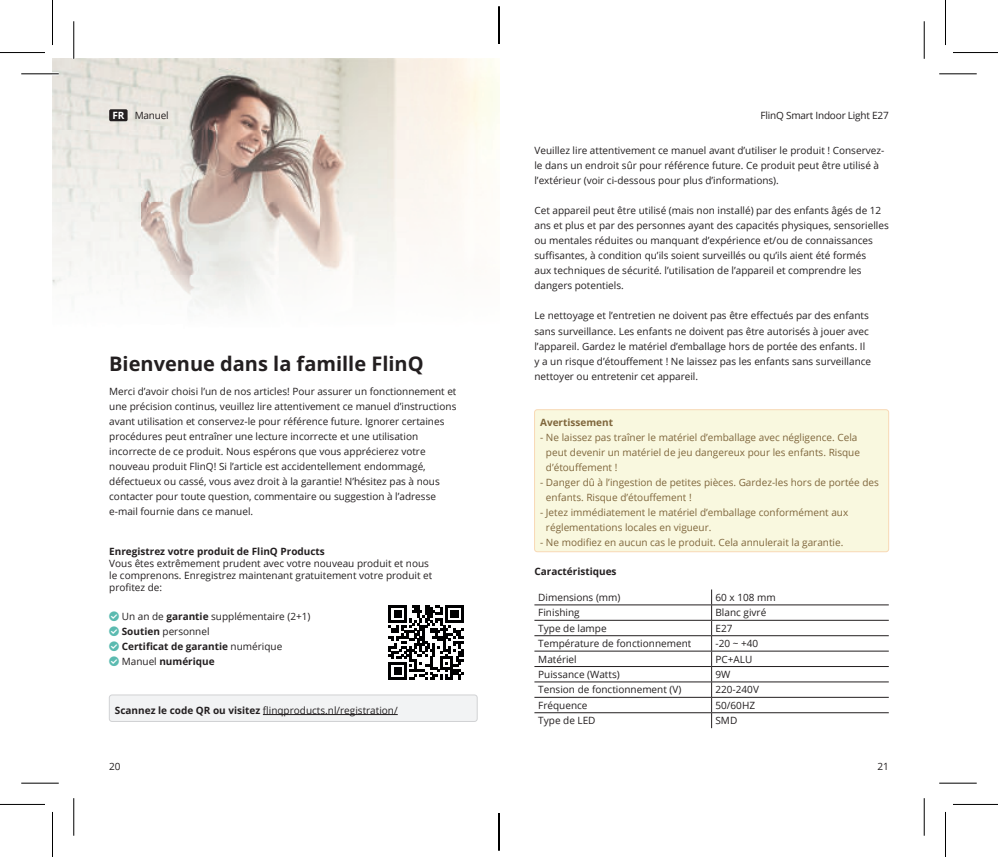
<style>
.page{position:relative;width:998px;height:857px;background:#fff}
.page>*{position:absolute;margin:0;border:0;box-sizing:border-box;transform-origin:0 0}
.t1{font:700 20px "Open Sans";color:#231f20}
.t2{font:10px/15px "Open Sans";color:#231f20}
.t3{font:10px/15px "Open Sans";color:#7f663c}
.t4{font:700 10px "Open Sans";color:#231f20}
.t5{font:10px "Open Sans";letter-spacing:-.02em;color:#231f20}
.t6{font:700 10px "Open Sans";color:#7f663c}
.s1{font-weight:700;color:#fff}
.s2{font-weight:700}
</style>
<div class="page">
<img style="left:52px;top:58px;width:447px;height:248px">
<div style="left:109px;top:694px;width:368px;height:27px;background:#f2f3f4;border-radius:3px"></div>
<hr style="left:263px;top:713px;width:135px;height:1px;background:#231f20">
<div style="left:109px;top:694px;width:368px;height:27px;border:1px solid #d1d2d4;border-radius:3px"></div>
<svg style="left:389px;top:605px;width:75px;height:74px"></svg>
<div style="left:109px;top:109px;width:19px;height:12px;background:#231f20;border-radius:2px"></div>
<hr style="left:534px;top:604px;width:178px;height:1px;background:#231f20">
<hr style="left:712px;top:604px;width:177px;height:1px;background:#231f20">
<hr style="left:534px;top:619px;width:178px;height:1px;background:#231f20">
<hr style="left:712px;top:619px;width:177px;height:1px;background:#231f20">
<hr style="left:534px;top:635px;width:178px;height:1px;background:#231f20">
<hr style="left:712px;top:635px;width:177px;height:1px;background:#231f20">
<hr style="left:534px;top:650px;width:178px;height:1px;background:#231f20">
<hr style="left:712px;top:650px;width:177px;height:1px;background:#231f20">
<hr style="left:534px;top:665px;width:178px;height:1px;background:#231f20">
<hr style="left:712px;top:665px;width:177px;height:1px;background:#231f20">
<hr style="left:534px;top:681px;width:178px;height:1px;background:#231f20">
<hr style="left:712px;top:681px;width:177px;height:1px;background:#231f20">
<hr style="left:534px;top:696px;width:178px;height:1px;background:#231f20">
<hr style="left:712px;top:696px;width:177px;height:1px;background:#231f20">
<hr style="left:534px;top:712px;width:178px;height:1px;background:#231f20">
<hr style="left:712px;top:712px;width:177px;height:1px;background:#231f20">
<svg style="left:711px;top:589px;width:1px;height:138px"></svg>
<div style="left:535px;top:409px;width:354px;height:142px;background:#f9f8df;border-radius:3px"></div>
<div style="left:534px;top:409px;width:355px;height:142px;border:1px solid #f8d9b5;border-radius:3px"></div>
<hr style="left:21px;top:72px;width:38px;height:3px;background:#fff">
<hr style="left:72px;top:21px;width:3px;height:38px;background:#fff">
<hr style="left:21px;top:73px;width:38px;height:1px;background:#000">
<hr style="left:939px;top:73px;width:38px;height:1px;background:#000">
<hr style="left:21px;top:782px;width:38px;height:1px;background:#000">
<hr style="left:939px;top:782px;width:38px;height:1px;background:#000">
<hr style="left:73px;top:21px;width:1px;height:38px;background:#000">
<hr style="left:73px;top:797px;width:1px;height:38px;background:#000">
<hr style="left:924px;top:21px;width:1px;height:38px;background:#000">
<hr style="left:924px;top:797px;width:1px;height:38px;background:#000">
<hr style="left:0;top:52px;width:45px;height:1px;background:#000">
<hr style="left:953px;top:52px;width:45px;height:1px;background:#000">
<hr style="left:0;top:803px;width:45px;height:1px;background:#000">
<hr style="left:953px;top:803px;width:45px;height:1px;background:#000">
<hr style="left:52px;top:0;width:1px;height:45px;background:#000">
<hr style="left:52px;top:811px;width:1px;height:45px;background:#000">
<hr style="left:945px;top:0;width:1px;height:45px;background:#000">
<hr style="left:945px;top:811px;width:1px;height:45px;background:#000">
<svg style="left:498px;top:16px;width:1px;height:28px"></svg>
<svg style="left:498px;top:813px;width:1px;height:28px"></svg>
<hr style="left:499px;top:6px;width:1px;height:38px;background:#000">
<hr style="left:499px;top:812px;width:1px;height:38px;background:#000">
<p class="t2" style="left:112px;top:109px;width:58px"><span class="s1">FR</span> Manuel</p>
<p class="t5" style="left:761px;top:111px;width:130px">FlinQ Smart Indoor Light E27</p>
<p class="t2" style="left:534px;top:143px;width:351px">Veuillez lire attentivement ce manuel avant d’utiliser le produit ! Conservez&shy;le dans un endroit sûr pour référence future. Ce produit peut être utilisé à l’extérieur (voir ci-dessous pour plus d’informations).</p>
<p class="t2" style="left:534px;top:204px;width:356px">Cet appareil peut être utilisé (mais non installé) par des enfants âgés de 12 ans et plus et par des personnes ayant des capacités physiques, sensorielles ou mentales réduites ou manquant d’expérience et/ou de connaissances suffisantes, à condition qu’ils soient surveillés ou qu’ils aient été formés<br>aux techniques de sécurité. l’utilisation de l’appareil et comprendre les dangers potentiels.</p>
<p class="t2" style="left:534px;top:308px;width:338px">Le nettoyage et l’entretien ne doivent pas être effectués par des enfants sans surveillance. Les enfants ne doivent pas être autorisés à jouer avec l’appareil. Gardez le matériel d’emballage hors de portée des enfants. Il y a un risque d’étouffement ! Ne laissez pas les enfants sans surveillance nettoyer ou entretenir cet appareil.</p>
<h1 class="t1" style="left:109px;top:355px;width:316px">Bienvenue dans la famille FlinQ</h1>
<p class="t2" style="left:109px;top:384px;width:349px">Merci d’avoir choisi l’un de nos articles! Pour assurer un fonctionnement et une précision continus, veuillez lire attentivement ce manuel d’instructions avant utilisation et conservez-le pour référence future. Ignorer certaines procédures peut entraîner une lecture incorrecte et une utilisation incorrecte de ce produit. Nous espérons que vous apprécierez votre nouveau produit FlinQ! Si l’article est accidentellement endommagé, défectueux ou cassé, vous avez droit à la garantie! N’hésitez pas à nous contacter pour toute question, commentaire ou suggestion à l’adresse e-mail fournie dans ce manuel.</p>
<p class="t4" style="left:109px;top:547px;width:217px">Enregistrez votre produit de FlinQ Products</p>
<p class="t2" style="left:109px;top:558px;width:325px;line-height:12px">Vous êtes extrêmement prudent avec votre nouveau produit et nous le comprenons. Enregistrez maintenant gratuitement votre produit et profitez de:</p>
<p class="t2" style="left:122px;top:609px;width:190px">Un an de <span class="s2">garantie</span> supplémentaire (2+1)<br><span class="s2">Soutien</span> personnel<br><span class="s2">Certificat de garantie</span> numérique<br>Manuel <span class="s2">numérique</span></p>
<p class="t2" style="left:115px;top:702px;width:284px"><span class="s2">Scannez le code QR ou visitez</span> flinqproducts.nl/registration/</p>
<p class="t6" style="left:540px;top:418px;width:74px">Avertissement</p>
<p class="t3" style="left:546px;top:429px;width:316px;text-indent:-6px">- Ne laissez pas traîner le matériel d’emballage avec négligence. Cela peut devenir un matériel de jeu dangereux pour les enfants. Risque d’étouffement !</p>
<p class="t3" style="left:546px;top:474px;width:334px;text-indent:-6px">- Danger dû à l’ingestion de petites pièces. Gardez-les hors de portée des enfants. Risque d’étouffement !</p>
<p class="t3" style="left:546px;top:504px;width:304px;text-indent:-6px">- Jetez immédiatement le matériel d’emballage conformément aux réglementations locales en vigueur.</p>
<p class="t3" style="left:540px;top:534px;width:305px">- Ne modifiez en aucun cas le produit. Cela annulerait la garantie.</p>
<p class="t4" style="left:534px;top:564px;width:84px">Caractéristiques</p>
<p class="t2" style="left:538px;top:590px;width:84px">Dimensions (mm)</p>
<p class="t2" style="left:715px;top:590px;width:62px">60 x 108 mm</p>
<p class="t2" style="left:538px;top:606px;width:43px">Finishing</p>
<p class="t2" style="left:715px;top:606px;width:52px">Blanc givré</p>
<p class="t2" style="left:538px;top:621px;width:70px">Type de lampe</p>
<p class="t2" style="left:715px;top:621px;width:18px">E27</p>
<p class="t2" style="left:538px;top:637px;width:155px">Température de fonctionnement</p>
<p class="t2" style="left:715px;top:637px;width:44px">-20 ~ +40</p>
<p class="t2" style="left:538px;top:652px;width:40px">Matériel</p>
<p class="t2" style="left:715px;top:652px;width:38px">PC+ALU</p>
<p class="t2" style="left:538px;top:667px;width:83px">Puissance (Watts)</p>
<p class="t2" style="left:715px;top:667px;width:16px">9W</p>
<p class="t2" style="left:538px;top:683px;width:145px">Tension de fonctionnement (V)</p>
<p class="t2" style="left:715px;top:683px;width:45px">220-240V</p>
<p class="t2" style="left:538px;top:698px;width:51px">Fréquence</p>
<p class="t2" style="left:715px;top:697px;width:41px">50/60HZ</p>
<p class="t2" style="left:538px;top:713px;width:59px">Type de LED</p>
<p class="t2" style="left:715px;top:713px;width:23px">SMD</p>
<p class="t2" style="left:109px;top:759px;width:13px">20</p>
<p class="t2" style="left:877px;top:759px;width:13px">21</p>
</div>
